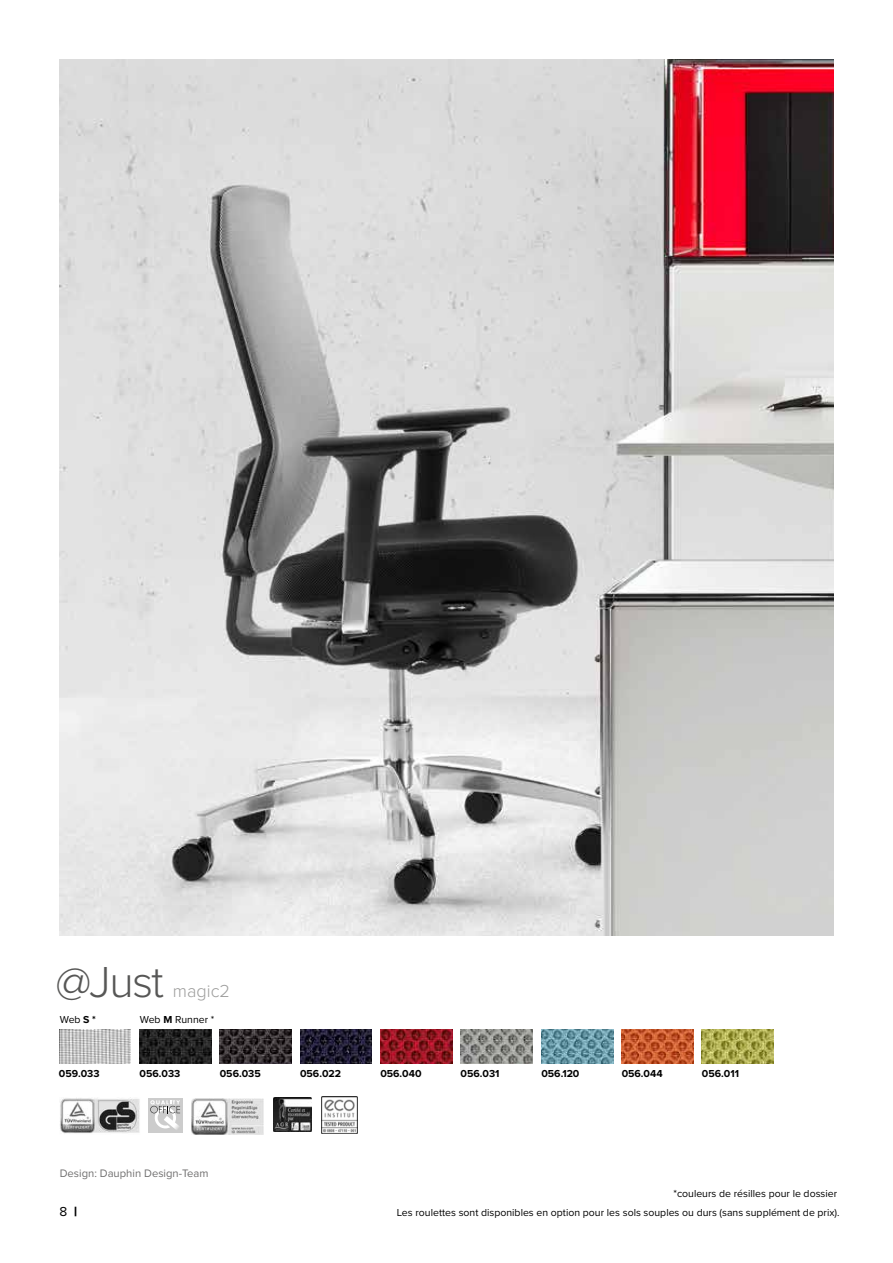
<style>
.page{position:relative;width:893px;height:1263px;background:#fff}
.page>*{position:absolute;margin:0;border:0;box-sizing:border-box;transform-origin:0 0}
.t1{font:300 45px "Proxima Nova";color:#575756}
.t2{font:300 18px "Proxima Nova";color:#9d9d9c}
.t3{font:13.5px "Proxima Nova";color:#000}
.t4{font:11.25px "Proxima Nova";color:#706f6f}
.t5{font:10.5px "Proxima Nova";color:#000}
.t6{font:700 10.5px "Proxima Nova";color:#000}
.s1{font-weight:700}
.s2{font-weight:900}
</style>
<div class="page">
<img style="left:60px;top:60px;width:773px;height:875px">
<div style="left:148px;top:1098px;width:34px;height:34px;background:#ccc"></div>
<svg style="left:150px;top:1100px;width:30px;height:30px"></svg>
<img style="left:60px;top:1097px;width:80px;height:37px">
<img style="left:273px;top:1098px;width:39px;height:34px">
<img style="left:191px;top:1098px;width:73px;height:36px">
<img style="left:322px;top:1097px;width:36px;height:36px">
<img style="left:59px;top:1029px;width:72px;height:34px">
<img style="left:622px;top:1029px;width:71px;height:34px">
<img style="left:541px;top:1029px;width:72px;height:34px">
<img style="left:702px;top:1029px;width:72px;height:34px">
<img style="left:461px;top:1029px;width:71px;height:34px">
<img style="left:140px;top:1029px;width:71px;height:34px">
<img style="left:300px;top:1029px;width:72px;height:34px">
<img style="left:380px;top:1029px;width:72px;height:34px">
<img style="left:220px;top:1029px;width:72px;height:34px">
<h1 class="t1" style="left:56px;top:948px;width:110px">@Just</h1>
<h2 class="t2" style="left:173px;top:977px;width:59px">magic2</h2>
<p class="t5" style="left:60px;top:1012px;width:38px">Web <span class="s1">S *</span></p>
<p class="t6" style="left:59px;top:1065px;width:42px">059.033</p>
<p class="t5" style="left:140px;top:1012px;width:76px">Web <span class="s1">M</span> Runner *</p>
<p class="t6" style="left:140px;top:1065px;width:42px">056.033</p>
<p class="t6" style="left:220px;top:1065px;width:43px">056.035</p>
<p class="t6" style="left:300px;top:1065px;width:43px">056.022</p>
<p class="t6" style="left:380px;top:1065px;width:43px">056.040</p>
<p class="t6" style="left:461px;top:1065px;width:40px">056.031</p>
<p class="t6" style="left:541px;top:1065px;width:40px">056.120</p>
<p class="t6" style="left:622px;top:1065px;width:43px">056.044</p>
<p class="t6" style="left:702px;top:1065px;width:39px">056.011</p>
<p class="t4" style="left:60px;top:1165px;width:150px">Design: Dauphin Design-Team</p>
<p class="t3" style="left:60px;top:1201px;width:19px">8 <span class="s2">|</span></p>
<p class="t5" style="left:673px;top:1186px;width:165px">*couleurs de résilles pour le dossier</p>
<p class="t5" style="left:397px;top:1205px;width:444px">Les roulettes sont disponibles en option pour les sols souples ou durs (sans supplément de prix).</p>
</div>
